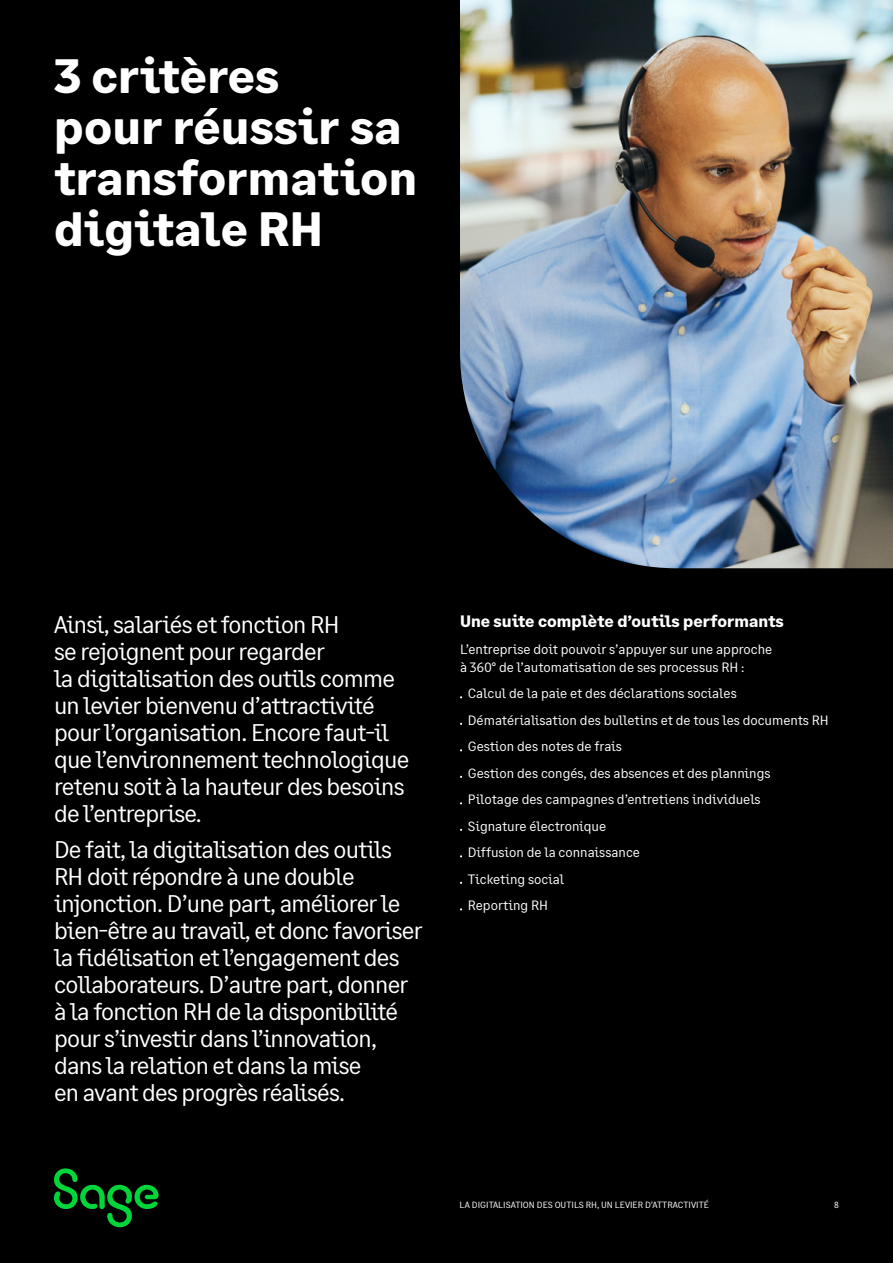
<style>
.page{position:relative;width:893px;height:1263px;background:#000}
.page>*{position:absolute;margin:0;border:0;box-sizing:border-box;transform-origin:0 0}
.t1{font:700 48px/51px "Sage Text";letter-spacing:.005em;color:#fff}
.t2{font:24px/27px "Sage Text";letter-spacing:-.03em;color:#fff}
.t3{font:700 16.5px "Sage Text";color:#fff}
.t4{font:13.5px/26.5px "Sage Text";color:#fff}
.t5{font:9px "Sage Text";color:#fff}
</style>
<div class="page">
<img style="left:460px;top:0;width:433px;height:568px">
<svg style="left:54px;top:1168px;width:105px;height:59px"></svg>
<h1 class="t1" style="left:54px;top:51px;width:365px">3 critères<br>pour réussir sa transformation digitale RH</h1>
<p class="t2" style="left:54px;top:612px;width:357px">Ainsi, salariés et fonction RH<br>se rejoignent pour regarder<br>la digitalisation des outils comme un levier bienvenu d’attractivité pour l’organisation. Encore faut-il que l’environnement technologique retenu soit à la hauteur des besoins de l’entreprise.</p>
<p class="t2" style="left:54px;top:836px;width:370px">De fait, la digitalisation des outils RH doit répondre à une double injonction. D’une part, améliorer le bien-être au travail, et donc favoriser la fidélisation et l’engagement des collaborateurs. D’autre part, donner à la fonction RH de la disponibilité pour s’investir dans l’innovation, dans la relation et dans la mise<br>en avant des progrès réalisés.</p>
<p class="t3" style="left:460px;top:611px;width:325px">Une suite complète d’outils performants</p>
<p class="t4" style="left:460px;top:640px;width:314px;line-height:18px">L’entreprise doit pouvoir s’appuyer sur une approche à 360° de l’automatisation de ses processus RH :</p>
<p class="t4" style="left:468px;top:680px;width:362px">Calcul de la paie et des déclarations sociales Dématérialisation des bulletins et de tous les documents RH Gestion des notes de frais<br>Gestion des congés, des absences et des plannings<br>Pilotage des campagnes d’entretiens individuels<br>Signature électronique<br>Diffusion de la connaissance<br>Ticketing social<br>Reporting RH</p>
<p class="t5" style="left:460px;top:1200px;width:251px">LA DIGITALISATION DES OUTILS RH, UN LEVIER D’ATTRACTIVITÉ</p>
<p class="t5" style="left:834px;top:1200px;width:6px">8</p>
</div>
